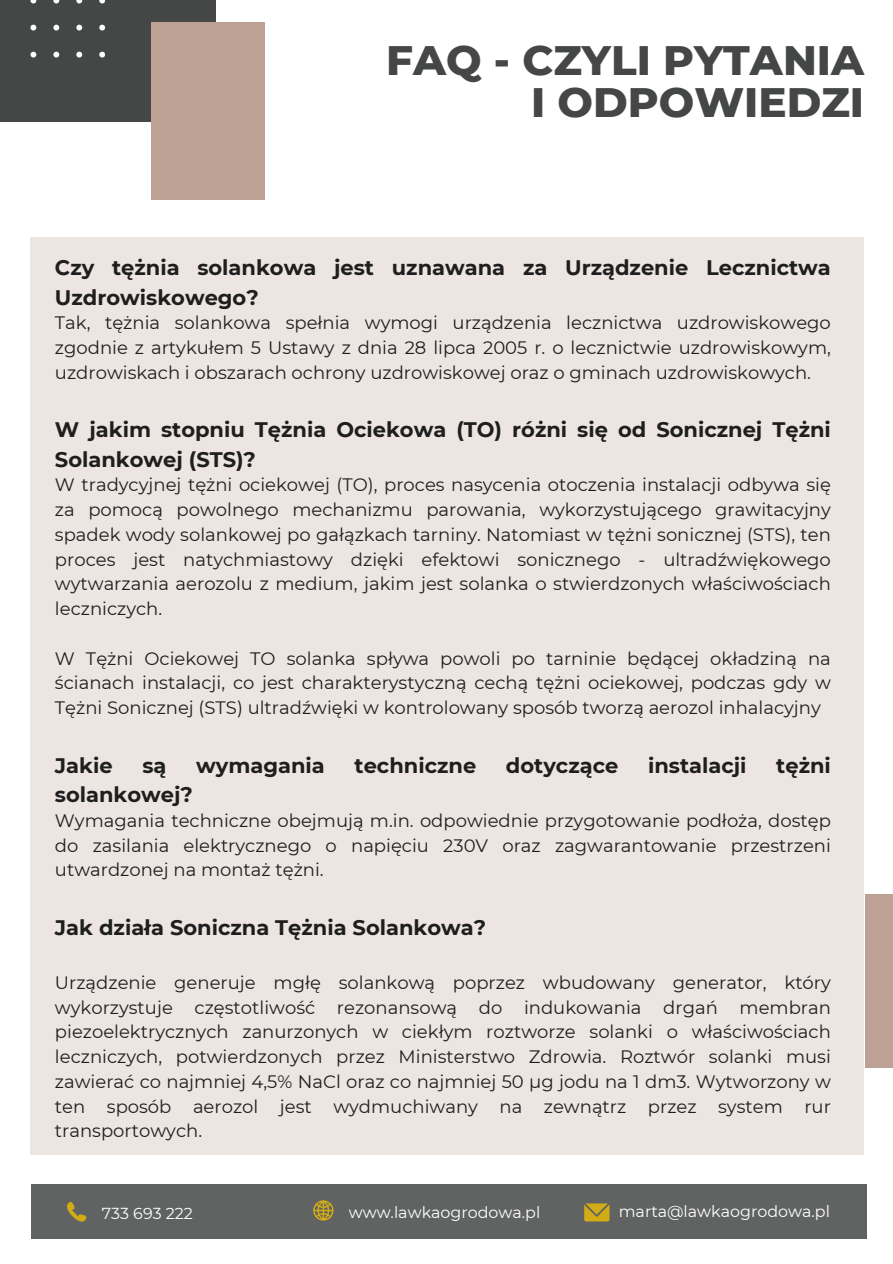
<style>
.page{position:relative;width:893px;height:1264px;background:#fff}
.page>*{position:absolute;margin:0;border:0;box-sizing:border-box;transform-origin:0 0}
.t1{font:800 42px/41.7px "Montserrat";color:#454747;text-align:right}
.t2{font:700 21px/29.2px "Montserrat";color:#1e1e1e}
.t3{font:18px/24.8px "Montserrat";color:#1e1e1e;text-align:justify}
.t4{font:15.9px "Montserrat";color:#fff}
</style>
<div class="page">
<div style="left:0;top:0;width:216px;height:121px;background:#454747"></div>
<div style="left:151px;top:22px;width:114px;height:177px;background:#bda194"></div>
<div style="left:865px;top:894px;width:27px;height:173px;background:#bda194"></div>
<svg style="left:30px;top:0;width:75px;height:57px"></svg>
<div style="left:31px;top:1184px;width:835px;height:54px;background:#616363"></div>
<svg style="left:313px;top:1200px;width:20px;height:20px"></svg>
<svg style="left:67px;top:1201px;width:19px;height:20px"></svg>
<svg style="left:584px;top:1203px;width:25px;height:18px"></svg>
<div style="left:30px;top:238px;width:833px;height:916px;background:#ede5e2"></div>
<p class="t1" style="left:386px;top:39px;width:479px">FAQ - CZYLI PYTANIA<br>I ODPOWIEDZI</p>
<h3 class="t2" style="left:55px;top:253px;width:777px">Czy tężnia solankowa jest uznawana za Urządzenie Lecznictwa<br>Uzdrowiskowego?</h3>
<h3 class="t3" style="left:55px;top:310px;width:777px">Tak, tężnia solankowa spełnia wymogi urządzenia lecznictwa uzdrowiskowego zgodnie z artykułem 5 Ustawy z dnia 28 lipca 2005 r. o lecznictwie uzdrowiskowym, uzdrowiskach i obszarach ochrony uzdrowiskowej oraz o gminach uzdrowiskowych.</h3>
<h3 class="t2" style="left:55px;top:415px;width:777px">W jakim stopniu Tężnia Ociekowa (TO) różni się od Sonicznej Tężni<br>Solankowej (STS)?</h3>
<h3 class="t3" style="left:55px;top:472px;width:777px">W tradycyjnej tężni ociekowej (TO), proces nasycenia otoczenia instalacji odbywa się za pomocą powolnego mechanizmu parowania, wykorzystującego grawitacyjny spadek wody solankowej po gałązkach tarniny. Natomiast w tężni sonicznej (STS), ten proces jest natychmiastowy dzięki efektowi sonicznego - ultradźwiękowego wytwarzania aerozolu z medium, jakim jest solanka o stwierdzonych właściwościach leczniczych.</h3>
<h2 class="t3" style="left:55px;top:646px;width:777px">W Tężni Ociekowej TO solanka spływa powoli po tarninie będącej okładziną na ścianach instalacji, co jest charakterystyczną cechą tężni ociekowej, podczas gdy w Tężni Sonicznej (STS) ultradźwięki w kontrolowany sposób tworzą aerozol inhalacyjny</h2>
<h3 class="t2" style="left:55px;top:750px;width:59px">Jakie</h3>
<h3 class="t2" style="left:142px;top:750px;width:26px">są</h3>
<h3 class="t2" style="left:196px;top:750px;width:130px">wymagania</h3>
<h3 class="t2" style="left:354px;top:750px;width:123px">techniczne</h3>
<h3 class="t2" style="left:506px;top:750px;width:114px">dotyczące</h3>
<h3 class="t2" style="left:648px;top:750px;width:100px">instalacji</h3>
<h3 class="t2" style="left:776px;top:750px;width:56px">tężni</h3>
<h3 class="t2" style="left:55px;top:779px;width:139px">solankowej?</h3>
<h3 class="t3" style="left:55px;top:808px;width:777px">Wymagania techniczne obejmują m.in. odpowiednie przygotowanie podłoża, dostęp do zasilania elektrycznego o napięciu 230V oraz zagwarantowanie przestrzeni utwardzonej na montaż tężni.</h3>
<p class="t2" style="left:55px;top:912px;width:432px">Jak działa Soniczna Tężnia Solankowa?</p>
<p class="t3" style="left:55px;top:970px;width:777px">Urządzenie generuje mgłę solankową poprzez wbudowany generator, który wykorzystuje częstotliwość rezonansową do indukowania drgań membran piezoelektrycznych zanurzonych w ciekłym roztworze solanki o właściwościach leczniczych, potwierdzonych przez Ministerstwo Zdrowia. Roztwór solanki musi zawierać co najmniej 4,5% NaCl oraz co najmniej 50 µg jodu na 1 dm3. Wytworzony w ten sposób aerozol jest wydmuchiwany na zewnątrz przez system rur transportowych.</p>
<h3 class="t4" style="left:102px;top:1203px;width:93px">733 693 222</h3>
<h3 class="t4" style="left:349px;top:1202px;width:193px">www.lawkaogrodowa.pl</h3>
<h1 class="t4" style="left:618px;top:1201px;width:213px">marta@lawkaogrodowa.pl</h1>
</div>
